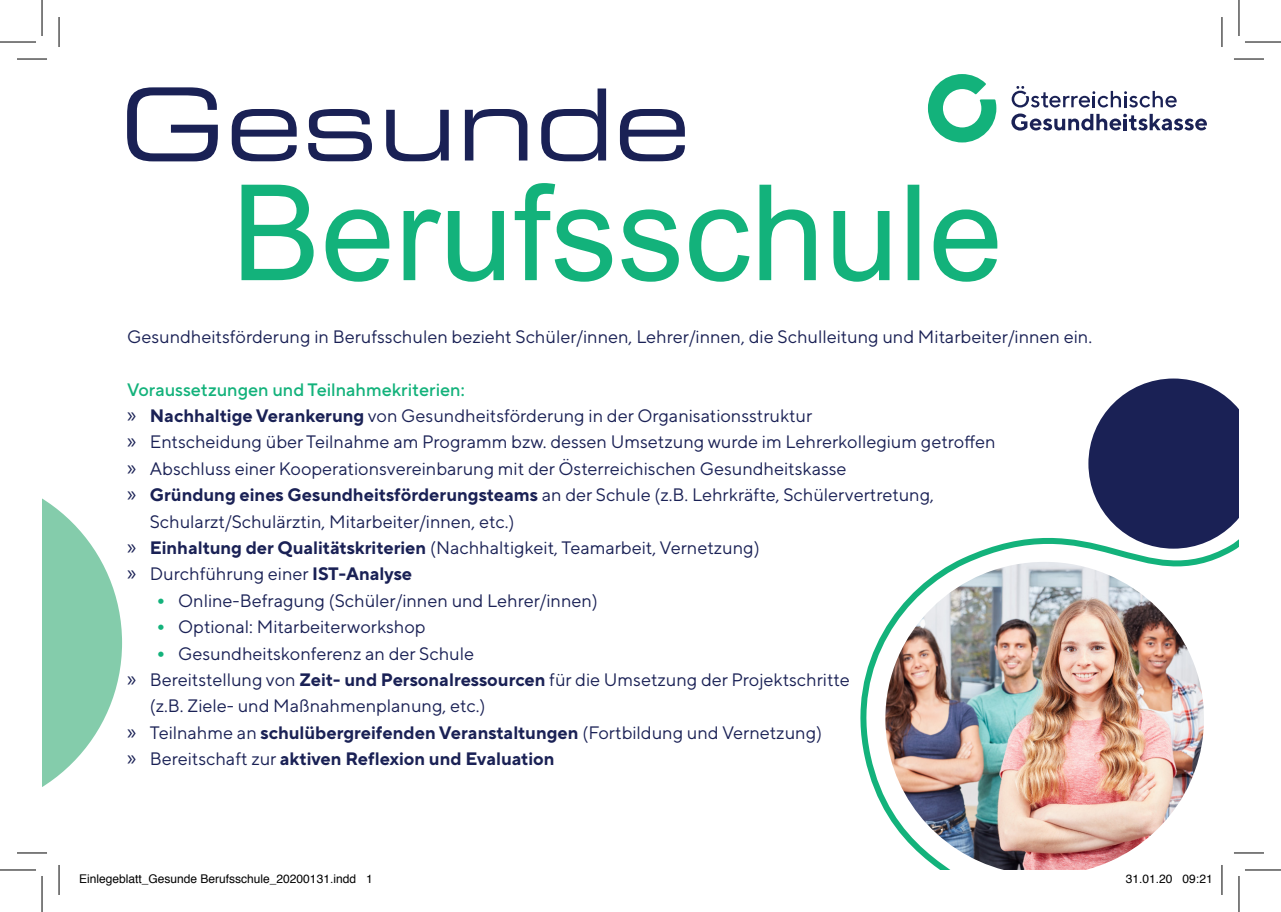
<style>
.page{position:relative;width:1281px;height:912px;background:#fff}
.page>*{position:absolute;margin:0;border:0;box-sizing:border-box;transform-origin:0 0}
.t1{font:18px "TT Norms Pro";color:#1a2155}
.t2{font:700 18px "TT Norms Pro";color:#1a2155}
.t3{font:500 18px "TT Norms Pro";color:#13b27b}
.t4{font:12px "Helvetica";color:#000}
.s1{font-family:"Myriad Pro";font-size:22px}
.s2{font-weight:700}
.s3{font-weight:500;font-size:24px;color:#13b27b}
.s4{font-family:"Myriad Pro";font-weight:400;font-size:22px}
.s5{font-weight:400}
</style>
<div class="page">
<svg style="left:860px;top:538px;width:378px;height:332px"></svg>
<svg style="left:232px;top:109px;width:65px;height:52px"></svg>
<svg style="left:308px;top:109px;width:64px;height:52px"></svg>
<svg style="left:386px;top:110px;width:62px;height:51px"></svg>
<svg style="left:465px;top:109px;width:62px;height:51px"></svg>
<svg style="left:541px;top:88px;width:65px;height:73px"></svg>
<svg style="left:620px;top:109px;width:64px;height:52px"></svg>
<svg style="left:127px;top:87px;width:91px;height:74px"></svg>
<svg style="left:241px;top:183px;width:756px;height:99px"></svg>
<img style="left:885px;top:562px;width:318px;height:308px">
<svg style="left:42px;top:498px;width:80px;height:289px"></svg>
<svg style="left:1088px;top:378px;width:150px;height:170px"></svg>
<svg style="left:927px;top:74px;width:69px;height:68px"></svg>
<svg style="left:1011px;top:113px;width:195px;height:18px"></svg>
<svg style="left:1011px;top:86px;width:165px;height:21px"></svg>
<hr style="left:1233px;top:851px;width:30px;height:3px;background:#fff">
<hr style="left:1220px;top:865px;width:2px;height:30px;background:#fff">
<hr style="left:17px;top:59px;width:30px;height:1px;background:#000">
<hr style="left:1233px;top:59px;width:30px;height:1px;background:#000">
<hr style="left:17px;top:852px;width:30px;height:1px;background:#000">
<hr style="left:1233px;top:852px;width:30px;height:1px;background:#000">
<hr style="left:59px;top:17px;width:1px;height:30px;background:#000">
<hr style="left:59px;top:865px;width:1px;height:30px;background:#000">
<hr style="left:1221px;top:17px;width:1px;height:30px;background:#000">
<hr style="left:1221px;top:865px;width:1px;height:30px;background:#000">
<hr style="left:0;top:42px;width:36px;height:1px;background:#000">
<hr style="left:1244px;top:42px;width:36px;height:1px;background:#000">
<hr style="left:0;top:869px;width:36px;height:1px;background:#000">
<hr style="left:1244px;top:869px;width:36px;height:1px;background:#000">
<hr style="left:42px;top:0;width:1px;height:36px;background:#000">
<hr style="left:42px;top:876px;width:1px;height:36px;background:#000">
<hr style="left:1238px;top:0;width:1px;height:36px;background:#000">
<hr style="left:1238px;top:876px;width:1px;height:36px;background:#000">
<p class="t1" style="left:127px;top:325px;width:966px">Gesundheitsförderung in Berufsschulen bezieht Schüler/innen, Lehrer/innen, die Schulleitung und Mitarbeiter/innen ein.</p>
<p class="t3" style="left:127px;top:377px;width:339px">Voraussetzungen und Teilnahmekriterien:</p>
<p class="t1" style="left:127px;top:404px;width:686px"><span class="s1">»</span> <span class="s2">Nachhaltige Verankerung</span> von Gesundheitsförderung in der Organisationsstruktur</p>
<p class="t1" style="left:127px;top:430px;width:870px"><span class="s1">»</span> Entscheidung über Teilnahme am Programm bzw. dessen Umsetzung wurde im Lehrerkollegium getroffen</p>
<p class="t1" style="left:127px;top:457px;width:720px"><span class="s1">»</span> Abschluss einer Kooperationsvereinbarung mit der Österreichischen Gesundheitskasse</p>
<p class="t1" style="left:127px;top:483px;width:808px"><span class="s1">»</span> <span class="s2">Gründung eines Gesundheitsförderungsteams</span> an der Schule (z.B. Lehrkräfte, Schülervertretung,</p>
<p class="t1" style="left:150px;top:510px;width:366px">Schularzt/Schulärztin, Mitarbeiter/innen, etc.)</p>
<p class="t1" style="left:127px;top:536px;width:634px"><span class="s1">»</span> <span class="s2">Einhaltung der Qualitätskriterien</span> (Nachhaltigkeit, Teamarbeit, Vernetzung)</p>
<p class="t1" style="left:127px;top:562px;width:286px"><span class="s1">»</span> Durchführung einer <span class="s2">IST-Analyse</span></p>
<p class="t1" style="left:155px;top:589px;width:444px"><span class="s3">•</span> Online-Befragung (Schüler/innen und Lehrer/innen)</p>
<p class="t1" style="left:155px;top:615px;width:271px"><span class="s3">•</span> Optional: Mitarbeiterworkshop</p>
<p class="t1" style="left:155px;top:642px;width:320px"><span class="s3">•</span> Gesundheitskonferenz an der Schule</p>
<p class="t1" style="left:127px;top:668px;width:724px"><span class="s1">»</span> Bereitstellung von <span class="s2">Zeit- und Personalressourcen</span> für die Umsetzung der Projektschritte</p>
<p class="t1" style="left:150px;top:694px;width:337px">(z.B. Ziele- und Maßnahmenplanung, etc.)</p>
<p class="t1" style="left:127px;top:721px;width:696px"><span class="s1">»</span> Teilnahme an <span class="s2">schulübergreifenden Veranstaltungen</span> (Fortbildung und Vernetzung)</p>
<p class="t2" style="left:127px;top:747px;width:429px"><span class="s4">»</span> <span class="s5">Bereitschaft zur</span> aktiven Reflexion und Evaluation</p>
<p class="t4" style="left:79px;top:869px;width:295px">Einlegeblatt_Gesunde Berufsschule_20200131.indd 1</p>
<p class="t4" style="left:1125px;top:869px;width:88px">31.01.20 09:21</p>
</div>
